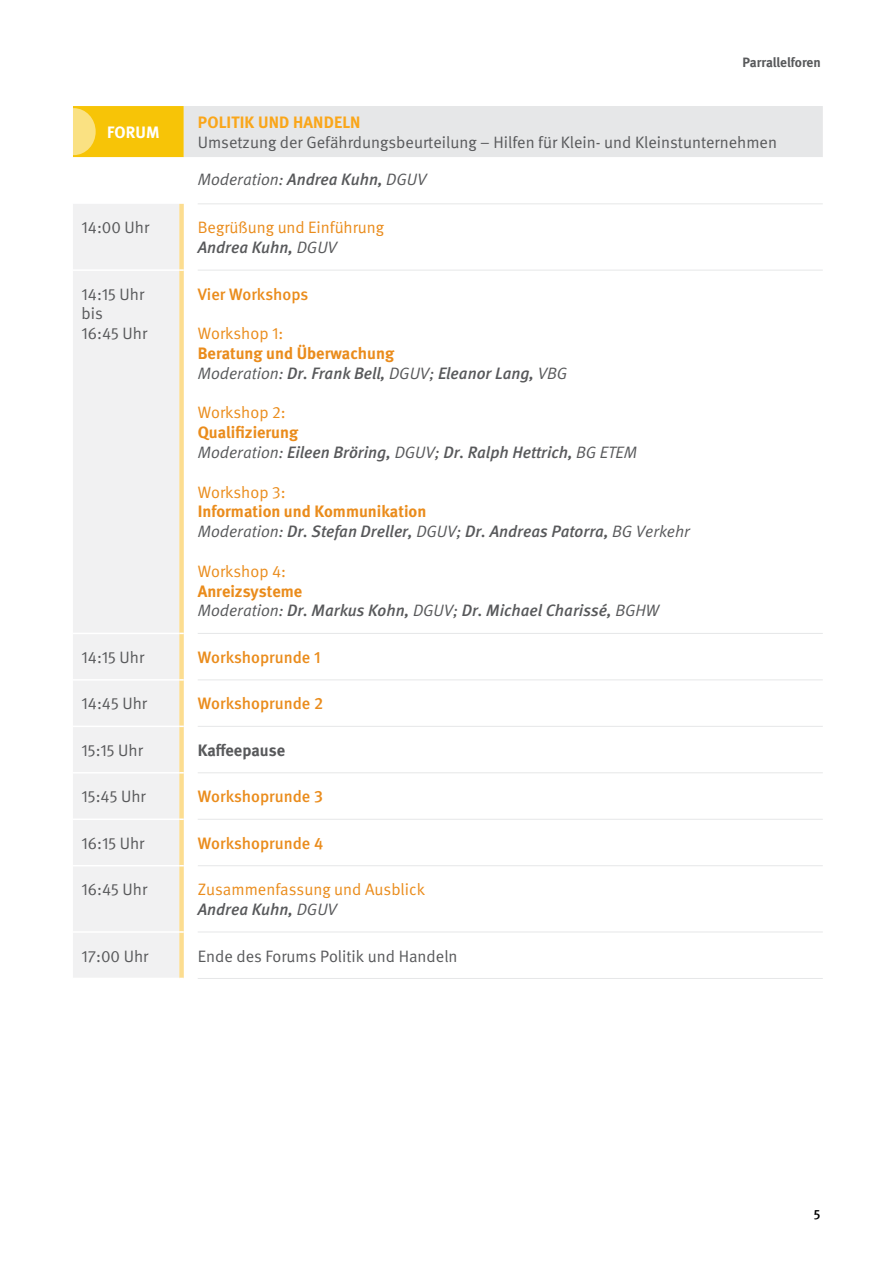
<style>
.page{position:relative;width:893px;height:1263px;background:#fff}
.page>*{position:absolute;margin:0;border:0;box-sizing:border-box;transform-origin:0 0}
.t1{font:italic 500 16.5px/19.8px "DGUV Meta";color:#58595b}
.t2{font:16.5px/19.8px "DGUV Meta";color:#58595b}
.t3{font:16.5px/19.8px "DGUV Meta";color:#ea8c1c}
.t4{font:500 16.5px "DGUV Meta";color:#ea8c1c}
.t5{font:italic 16.5px "DGUV Meta";color:#58595b}
.t6{font:700 16.5px "DGUV Meta";letter-spacing:.01em;color:#faa61a}
.t7{font:700 16.5px "DGUV Meta";color:#58595b}
.t8{font:700 16.5px "DGUV Meta";letter-spacing:.01em;color:#fff}
.t9{font:700 13.5px "DGUV Meta";color:#58595b}
.t10{font:500 13.5px "DGUV Meta";color:#000}
.s1{font-weight:500}
.s2{font-weight:500;font-style:italic;color:#58595b}
.s3{font-style:italic;color:#58595b}
.s4{font-weight:700;font-style:normal;color:#ea8c1c}
.s5{font-weight:400}
</style>
<div class="page">
<svg style="left:73px;top:106px;width:750px;height:51px;background:#e8e2cb"></svg>
<div style="left:73px;top:204px;width:106px;height:773px;background:#f1f1f2"></div>
<hr style="left:198px;top:270px;width:625px;height:1px;background:#e6e7e8">
<hr style="left:198px;top:633px;width:625px;height:1px;background:#e6e7e8">
<hr style="left:198px;top:679px;width:625px;height:1px;background:#e6e7e8">
<hr style="left:198px;top:726px;width:625px;height:1px;background:#e6e7e8">
<hr style="left:198px;top:772px;width:625px;height:1px;background:#e6e7e8">
<hr style="left:198px;top:819px;width:625px;height:1px;background:#e6e7e8">
<hr style="left:198px;top:932px;width:625px;height:1px;background:#e6e7e8">
<hr style="left:198px;top:978px;width:625px;height:1px;background:#e6e7e8">
<hr style="left:73px;top:269px;width:106px;height:2px;background:#fff">
<hr style="left:73px;top:633px;width:106px;height:1px;background:#fff">
<hr style="left:73px;top:679px;width:106px;height:2px;background:#fff">
<hr style="left:73px;top:725px;width:106px;height:2px;background:#fff">
<hr style="left:73px;top:772px;width:106px;height:1px;background:#fff">
<hr style="left:73px;top:818px;width:106px;height:2px;background:#fff">
<hr style="left:73px;top:865px;width:106px;height:1px;background:#fff">
<hr style="left:73px;top:931px;width:106px;height:2px;background:#fff">
<hr style="left:198px;top:865px;width:625px;height:1px;background:#e6e7e8">
<svg style="left:179px;top:204px;width:5px;height:774px;background:#fbe09c"></svg>
<hr style="left:198px;top:203px;width:625px;height:1px;background:#e6e7e8">
<svg style="left:52px;top:108px;width:44px;height:47px;fill:#fae182"></svg>
<p class="t8" style="left:107px;top:122px;width:54px">FORUM</p>
<p class="t9" style="left:742px;top:54px;width:80px">Parrallelforen</p>
<p class="t6" style="left:198px;top:112px;width:164px">POLITIK UND HANDELN</p>
<p class="t2" style="left:198px;top:132px;width:581px">Umsetzung der Gefährdungsbeurteilung – Hilfen für Klein- und Kleinstunternehmen</p>
<p class="t5" style="left:198px;top:169px;width:230px">Moderation: <span class="s1">Andrea Kuhn,</span> DGUV</p>
<p class="t2" style="left:82px;top:218px;width:69px">14:00 Uhr</p>
<p class="t3" style="left:198px;top:218px;width:188px">Begrüßung und Einführung<br><span class="s2">Andrea Kuhn,</span> <span class="s3">DGUV</span></p>
<p class="t2" style="left:82px;top:284px;width:67px">14:15 Uhr bis<br>16:45 Uhr</p>
<p class="t4" style="left:198px;top:284px;width:112px">Vier Workshops</p>
<p class="t3" style="left:198px;top:324px;width:87px">Workshop 1:</p>
<p class="t1" style="left:198px;top:344px;width:371px"><span class="s4">Beratung und Überwachung<br></span><span class="s5">Moderation:</span> Dr. Frank Bell, <span class="s5">DGUV;</span> Eleanor Lang, <span class="s5">VBG</span></p>
<p class="t3" style="left:198px;top:403px;width:89px">Workshop 2:</p>
<p class="t1" style="left:198px;top:423px;width:441px"><span class="s4">Qualifizierung<br></span><span class="s5">Moderation:</span> Eileen Bröring, <span class="s5">DGUV;</span> Dr. Ralph Hettrich, <span class="s5">BG ETEM</span></p>
<p class="t3" style="left:198px;top:482px;width:89px">Workshop 3:</p>
<p class="t1" style="left:198px;top:502px;width:494px"><span class="s4">Information und Kommunikation<br></span><span class="s5">Moderation:</span> Dr. Stefan Dreller, <span class="s5">DGUV;</span> Dr. Andreas Patorra, <span class="s5">BG Verkehr</span></p>
<p class="t3" style="left:198px;top:562px;width:90px">Workshop 4:</p>
<p class="t1" style="left:198px;top:581px;width:463px"><span class="s4">Anreizsysteme<br></span><span class="s5">Moderation:</span> Dr. Markus Kohn, <span class="s5">DGUV;</span> Dr. Michael Charissé, <span class="s5">BGHW</span></p>
<p class="t2" style="left:82px;top:648px;width:64px">14:15 Uhr</p>
<p class="t4" style="left:198px;top:648px;width:124px">Workshoprunde 1</p>
<p class="t2" style="left:82px;top:694px;width:67px">14:45 Uhr</p>
<p class="t4" style="left:198px;top:694px;width:127px">Workshoprunde 2</p>
<p class="t2" style="left:82px;top:741px;width:63px">15:15 Uhr</p>
<p class="t7" style="left:198px;top:740px;width:89px">Kaffeepause</p>
<p class="t2" style="left:82px;top:787px;width:66px">15:45 Uhr</p>
<p class="t4" style="left:198px;top:787px;width:127px">Workshoprunde 3</p>
<p class="t2" style="left:82px;top:833px;width:64px">16:15 Uhr</p>
<p class="t4" style="left:198px;top:833px;width:127px">Workshoprunde 4</p>
<p class="t2" style="left:82px;top:880px;width:67px">16:45 Uhr</p>
<p class="t3" style="left:198px;top:880px;width:229px">Zusammenfassung und Ausblick<br><span class="s2">Andrea Kuhn,</span> <span class="s3">DGUV</span></p>
<p class="t2" style="left:82px;top:946px;width:68px">17:00 Uhr</p>
<p class="t2" style="left:198px;top:946px;width:261px">Ende des Forums Politik und Handeln</p>
<p class="t10" style="left:814px;top:1207px;width:8px">5</p>
</div>
